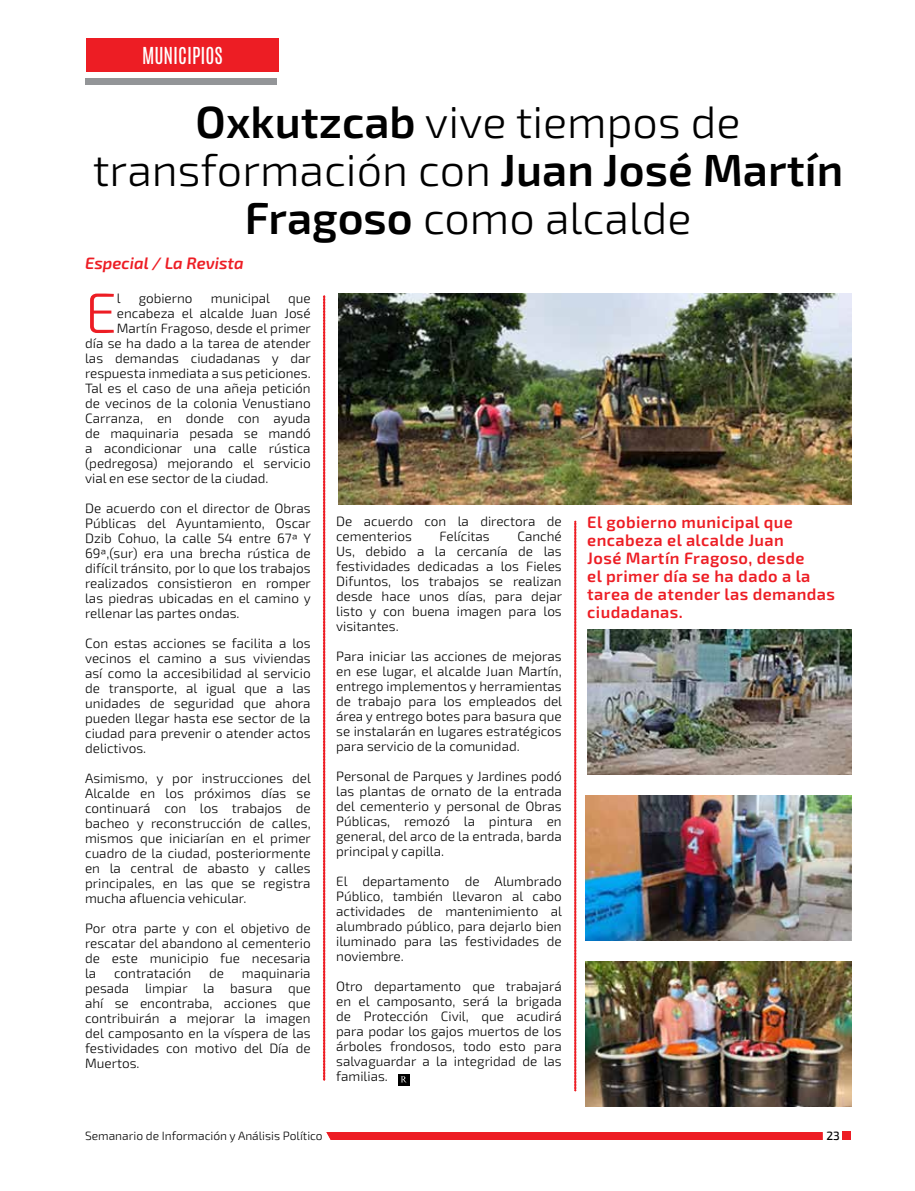
<style>
.page{position:relative;width:915px;height:1191px;background:#fff}
.page>*{position:absolute;margin:0;border:0;box-sizing:border-box;transform-origin:0 0}
.t1{font:300 57px "Exo 2";color:#ed1d24}
.t2{font:300 45px/48px "Exo 2";color:#000;text-align:center}
.t3{font:19.5px "Antonio";color:#fff}
.t4{font:600 16.5px/18px "Exo 2";letter-spacing:.025em;color:#ed1d24}
.t5{font:italic 600 16.5px "Exo 2";color:#ed1d24}
.t6{font:300 13.5px/15px "Exo 2";color:#000;text-align:justify}
.t7{font:300 12px "Exo 2";color:#000}
.t8{font:500 12px "Exo 2";color:#000}
.s1{font-weight:600}
</style>
<div class="page">
<div style="left:842px;top:1131px;width:8px;height:9px;background:#ed1d24"></div>
<div style="left:326px;top:1132px;width:496px;height:8px;background:#ed1d24"></div>
<div style="left:86px;top:38px;width:192px;height:34px;background:#ed1d24"></div>
<div style="left:85px;top:78px;width:192px;height:6px;background:#939598"></div>
<svg style="left:323px;top:295px;width:2px;height:785px;background:#ee2d34"></svg>
<svg style="left:574px;top:521px;width:2px;height:570px"></svg>
<div style="left:398px;top:1074px;width:11px;height:11px;background:#000"></div>
<svg style="left:400px;top:1076px;width:6px;height:6px"></svg>
<img style="left:587px;top:629px;width:263px;height:145px">
<img style="left:585px;top:795px;width:265px;height:145px">
<img style="left:585px;top:961px;width:265px;height:145px">
<img style="left:338px;top:293px;width:513px;height:211px">
<h3 class="t3" style="left:153px;top:41px;width:57px">OPINIÓN</h3>
<h3 class="t3" style="left:142px;top:41px;width:82px">MUNIC PIOS</h3>
<h2 class="t2" style="left:93px;top:99px;width:751px"><span class="s1">Oxkutzcab</span> vive tiempos de transformación con <span class="s1">Juan José Martín<br>Fragoso</span> como alcalde</h2>
<p class="t5" style="left:85px;top:253px;width:160px">Especial / La Revista</p>
<h1 class="t1" style="left:85px;top:280px;width:33px">E</h1>
<p class="t6" style="left:117px;top:291px;width:5px">l</p>
<p class="t6" style="left:139px;top:291px;width:55px">gobierno</p>
<p class="t6" style="left:211px;top:291px;width:61px">municipal</p>
<p class="t6" style="left:288px;top:291px;width:24px">que</p>
<p class="t6" style="left:117px;top:306px;width:195px">encabeza el alcalde Juan José</p>
<p class="t6" style="left:117px;top:321px;width:195px">Martín Fragoso, desde el primer</p>
<p class="t6" style="left:85px;top:336px;width:227px">día se ha dado a la tarea de atender</p>
<p class="t6" style="left:85px;top:351px;width:227px">las demandas ciudadanas y dar</p>
<p class="t6" style="left:85px;top:366px;width:227px">respuesta inmediata a sus peticiones.</p>
<p class="t6" style="left:85px;top:381px;width:227px">Tal es el caso de una añeja petición</p>
<p class="t6" style="left:85px;top:396px;width:227px">de vecinos de la colonia Venustiano</p>
<p class="t6" style="left:85px;top:411px;width:227px">Carranza, en donde con ayuda</p>
<p class="t6" style="left:85px;top:426px;width:227px">de maquinaria pesada se mandó</p>
<p class="t6" style="left:85px;top:441px;width:227px">a acondicionar una calle rústica</p>
<p class="t6" style="left:85px;top:456px;width:227px">(pedregosa) mejorando el servicio</p>
<p class="t6" style="left:85px;top:471px;width:185px">vial en ese sector de la ciudad.</p>
<p class="t6" style="left:85px;top:501px;width:227px">De acuerdo con el director de Obras Públicas del Ayuntamiento, Oscar Dzib Cohuo, la calle 54 entre 67ª Y 69ª,(sur) era una brecha rústica de difícil tránsito, por lo que los trabajos realizados consistieron en romper las piedras ubicadas en el camino y rellenar las partes ondas.</p>
<p class="t6" style="left:85px;top:636px;width:227px">Con estas acciones se facilita a los vecinos el camino a sus viviendas así como la accesibilidad al servicio de transporte, al igual que a las unidades de seguridad que ahora pueden llegar hasta ese sector de la ciudad para prevenir o atender actos delictivos.</p>
<p class="t6" style="left:85px;top:771px;width:227px">Asimismo, y por instrucciones del Alcalde en los próximos días se continuará con los trabajos de bacheo y reconstrucción de calles, mismos que iniciarían en el primer cuadro de la ciudad, posteriormente en la central de abasto y calles principales, en las que se registra mucha afluencia vehicular.</p>
<p class="t6" style="left:85px;top:921px;width:227px">Por otra parte y con el objetivo de rescatar del abandono al cementerio de este municipio fue necesaria la</p>
<p class="t6" style="left:114px;top:966px;width:79px">contratación</p>
<p class="t6" style="left:209px;top:966px;width:16px">de</p>
<p class="t6" style="left:85px;top:966px;width:227px;text-indent:157px">maquinaria pesada limpiar la basura que ahí se encontraba, acciones que contribuirán a mejorar la imagen del camposanto en la víspera de las festividades con motivo del Día de Muertos.</p>
<p class="t6" style="left:336px;top:514px;width:227px">De acuerdo con la directora de cementerios</p>
<p class="t6" style="left:336px;top:529px;width:227px;text-indent:181px">Canché Us, debido a la cercanía de las festividades dedicadas a los Fieles Difuntos, los trabajos se realizan desde hace unos días, para dejar listo y con buena imagen para los visitantes.</p>
<p class="t6" style="left:336px;top:649px;width:227px">Para iniciar las acciones de mejoras en ese lugar, el alcalde Juan Martín, entrego implementos y herramientas de trabajo para los empleados del área y entrego botes para basura que se instalarán en lugares estratégicos para servicio de la comunidad.</p>
<p class="t6" style="left:336px;top:769px;width:227px">Personal de Parques y Jardines podó las plantas de ornato de la entrada del cementerio y personal de Obras Públicas, remozó la pintura en general, del arco de la entrada, barda principal y capilla.</p>
<p class="t6" style="left:336px;top:874px;width:227px">El departamento de Alumbrado Público, también llevaron al cabo actividades de mantenimiento al alumbrado público, para dejarlo bien iluminado para las festividades de noviembre.</p>
<p class="t6" style="left:336px;top:979px;width:227px">Otro departamento que trabajará en el camposanto, será la brigada de Protección Civil, que acudirá para podar los gajos muertos de los árboles frondosos, todo esto para salvaguardar a la integridad de las familias.</p>
<p class="t6" style="left:439px;top:529px;width:52px">Felícitas</p>
<p class="t4" style="left:587px;top:514px;width:249px">El gobierno municipal que encabeza el alcalde Juan<br>José Martín Fragoso, desde<br>el primer día se ha dado a la tarea de atender las demandas ciudadanas.</p>
<p class="t7" style="left:85px;top:1128px;width:239px">Semanario de Información y Análisis Político</p>
<p class="t8" style="left:826px;top:1128px;width:15px">23</p>
</div>
